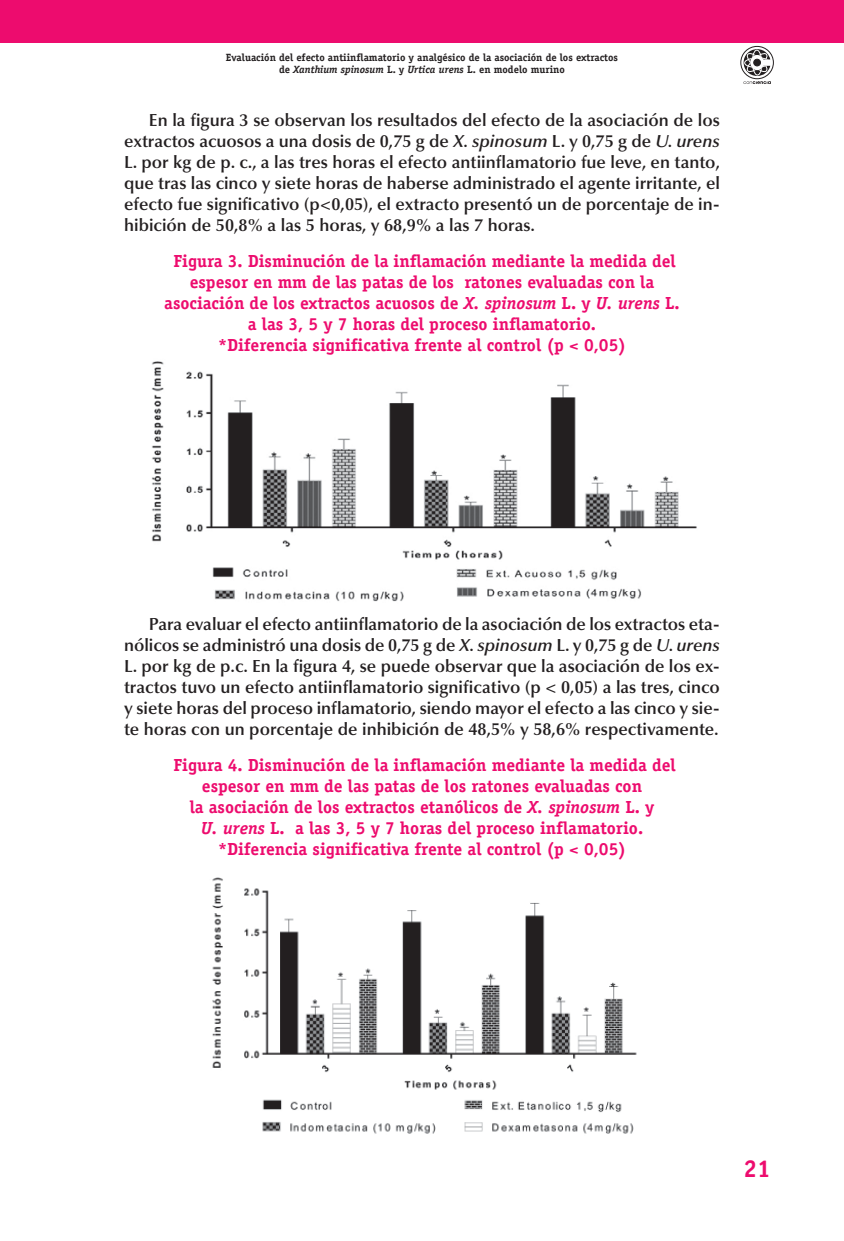
<style>
.page{position:relative;width:844px;height:1241px;background:#fff}
.page>*{position:absolute;margin:0;border:0;box-sizing:border-box;transform-origin:0 0}
.t1{font:700 24.5px "Officina Serif Std";color:#ed0c6e}
.t2{font:600 17.5px/21px "Optima LT Std";color:#231f20;text-align:justify}
.t3{font:700 17.5px/21px "Officina Serif Std";color:#ed0c6e;text-align:center}
.t4{font:700 10.5px/12.2px "Officina Serif Std";color:#231f20;text-align:center}
.s1{font-style:italic}
</style>
<div class="page">
<div style="left:0;top:0;width:843px;height:42px;background:#ed0c6e"></div>
<svg style="left:740px;top:46px;width:33px;height:33px"></svg>
<div style="left:740px;top:46px;width:33px;height:33px;border:1px solid #231f20;border-radius:50%"></div>
<svg style="left:743px;top:49px;width:27px;height:35px"></svg>
<img style="left:151px;top:361px;width:546px;height:241px">
<img style="left:212px;top:877px;width:425px;height:257px">
<p class="t4" style="left:226px;top:52px;width:393px">Evaluación del efecto antiinflamatorio y analgésico de la asociación de los extractos de <span class="s1">Xanthium spinosum</span> L. y <span class="s1">Urtica urens</span> L. en modelo murino</p>
<p class="t2" style="left:124px;top:110px;width:597px;text-indent:25px">En la figura 3 se observan los resultados del efecto de la asociación de los extractos acuosos a una dosis de 0,75 g de <span class="s1">X. spinosum</span> L. y 0,75 g de <span class="s1">U. urens </span>L. por kg de p. c., a las tres horas el efecto antiinflamatorio fue leve, en tanto, que tras las cinco y siete horas de haberse administrado el agente irritante, el efecto fue significativo (p&lt;0,05), el extracto presentó un de porcentaje de in&shy;hibición de 50,8% a las 5 horas, y 68,9% a las 7 horas.</p>
<p class="t3" style="left:164px;top:252px;width:516px">Figura 3. Disminución de la inflamación mediante la medida del espesor en mm de las patas de los ratones evaluadas con la asociación de los extractos acuosos de <span class="s1">X. spinosum</span> L. y <span class="s1">U. urens</span> L. a las 3, 5 y 7 horas del proceso inflamatorio.<br>*Diferencia significativa frente al control (p &lt; 0,05)</p>
<p class="t2" style="left:124px;top:614px;width:597px;text-indent:25px">Para evaluar el efecto antiinflamatorio de la asociación de los extractos eta&shy;nólicos se administró una dosis de 0,75 g de <span class="s1">X. spinosum</span> L. y 0,75 g de <span class="s1">U. urens </span>L. por kg de p.c. En la figura 4, se puede observar que la asociación de los ex&shy;tractos tuvo un efecto antiinflamatorio significativo (p &lt; 0,05) a las tres, cinco y siete horas del proceso inflamatorio, siendo mayor el efecto a las cinco y sie&shy;te horas con un porcentaje de inhibición de 48,5% y 58,6% respectivamente.</p>
<p class="t3" style="left:173px;top:755px;width:503px">Figura 4. Disminución de la inflamación mediante la medida del espesor en mm de las patas de los ratones evaluadas con<br>la asociación de los extractos etanólicos de <span class="s1">X. spinosum</span> L. y<br><span class="s1">U. urens</span> L. a las 3, 5 y 7 horas del proceso inflamatorio. *Diferencia significativa frente al control (p &lt; 0,05)</p>
<h1 class="t1" style="left:743px;top:1158px;width:29px">21</h1>
</div>
